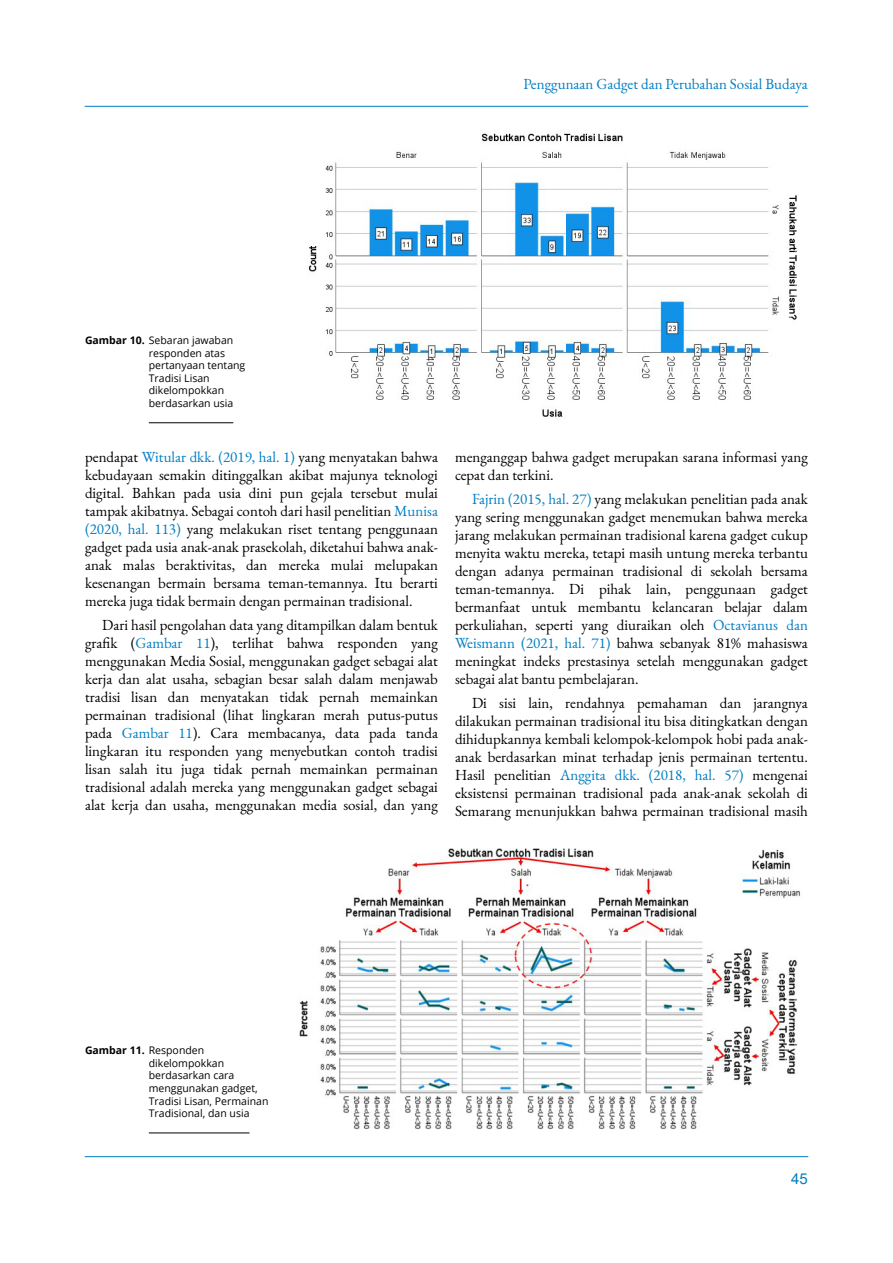
<style>
.page{position:relative;width:893px;height:1263px;background:#fff}
.page>*{position:absolute;margin:0;border:0;box-sizing:border-box;transform-origin:0 0}
.t1{font:15px/18px "EB Garamond";color:#000;text-align:justify}
.t2{font:15px "EB Garamond";color:#007ec3}
.t3{font:15px "Arial";color:#007ec3}
.t4{font:10.5px/12.6px "Open Sans";color:#000}
.s1{font-weight:700}
.s2{color:#007ec3}
</style>
<div class="page">
<hr style="left:85px;top:106px;width:723px;height:1px;background:#007ec3">
<hr style="left:85px;top:1156px;width:723px;height:1px;background:#007ec3">
<img style="left:309px;top:133px;width:488px;height:284px">
<hr style="left:149px;top:422px;width:84px;height:1px;background:#000">
<img style="left:299px;top:848px;width:501px;height:282px">
<hr style="left:149px;top:1132px;width:100px;height:1px;background:#000">
<p class="t2" style="left:523px;top:74px;width:286px">Penggunaan Gadget dan Perubahan Sosial Budaya</p>
<p class="t4" style="left:149px;top:335px;width:98px;text-indent:-64px"><span class="s1">Gambar 10.</span> Sebaran jawaban responden atas pertanyaan tentang<br>Tradisi Lisan dikelompokkan berdasarkan usia</p>
<p class="t1" style="left:85px;top:448px;width:354px">pendapat <span class="s2">Witular dkk. (2019, hal. 1)</span> yang menyatakan bahwa kebudayaan semakin ditinggalkan akibat majunya teknologi digital. Bahkan pada usia dini pun gejala tersebut mulai tampak akibatnya. Sebagai contoh dari hasil penelitian <span class="s2">Munisa (2020, hal. 113)</span> yang melakukan riset tentang penggunaan gadget pada usia anak-anak prasekolah, diketahui bahwa anak&shy;anak malas beraktivitas, dan mereka mulai melupakan kesenangan bermain bersama teman-temannya. Itu berarti mereka juga tidak bermain dengan permainan tradisional.</p>
<p class="t1" style="left:85px;top:616px;width:354px;text-indent:17px">Dari hasil pengolahan data yang ditampilkan dalam bentuk grafik (<span class="s2">Gambar 11</span>), terlihat bahwa responden yang menggunakan Media Sosial, menggunakan gadget sebagai alat kerja dan alat usaha, sebagian besar salah dalam menjawab tradisi lisan dan menyatakan tidak pernah memainkan permainan tradisional (lihat lingkaran merah putus-putus pada <span class="s2">Gambar 11</span>). Cara membacanya, data pada tanda lingkaran itu responden yang menyebutkan contoh tradisi lisan salah itu juga tidak pernah memainkan permainan tradisional adalah mereka yang menggunakan gadget sebagai alat kerja dan usaha, menggunakan media sosial, dan yang</p>
<p class="t1" style="left:455px;top:448px;width:354px">menganggap bahwa gadget merupakan sarana informasi yang cepat dan terkini.</p>
<p class="t1" style="left:455px;top:490px;width:354px;text-indent:17px"><span class="s2">Fajrin (2015, hal. 27)</span> yang melakukan penelitian pada anak yang sering menggunakan gadget menemukan bahwa mereka jarang melakukan permainan tradisional karena gadget cukup menyita waktu mereka, tetapi masih untung mereka terbantu dengan adanya permainan tradisional di sekolah bersama teman-temannya. Di pihak lain, penggunaan gadget bermanfaat untuk membantu kelancaran belajar dalam perkuliahan, seperti yang diuraikan oleh <span class="s2">Octavianus dan Weismann (2021, hal. 71)</span> bahwa sebanyak 81% mahasiswa meningkat indeks prestasinya setelah menggunakan gadget sebagai alat bantu pembelajaran.</p>
<p class="t1" style="left:455px;top:694px;width:354px;text-indent:17px">Di sisi lain, rendahnya pemahaman dan jarangnya dilakukan permainan tradisional itu bisa ditingkatkan dengan dihidupkannya kembali kelompok-kelompok hobi pada anak&shy;anak berdasarkan minat terhadap jenis permainan tertentu.<br>Hasil penelitian <span class="s2">Anggita dkk. (2018, hal. 57)</span> mengenai eksistensi permainan tradisional pada anak-anak sekolah di Semarang menunjukkan bahwa permainan tradisional masih</p>
<p class="t4" style="left:149px;top:1045px;width:121px;text-indent:-64px"><span class="s1">Gambar 11.</span> Responden dikelompokkan berdasarkan cara menggunakan gadget,<br>Tradisi Lisan, Permainan<br>Tradisional, dan usia</p>
<p class="t3" style="left:791px;top:1173px;width:18px">45</p>
</div>
